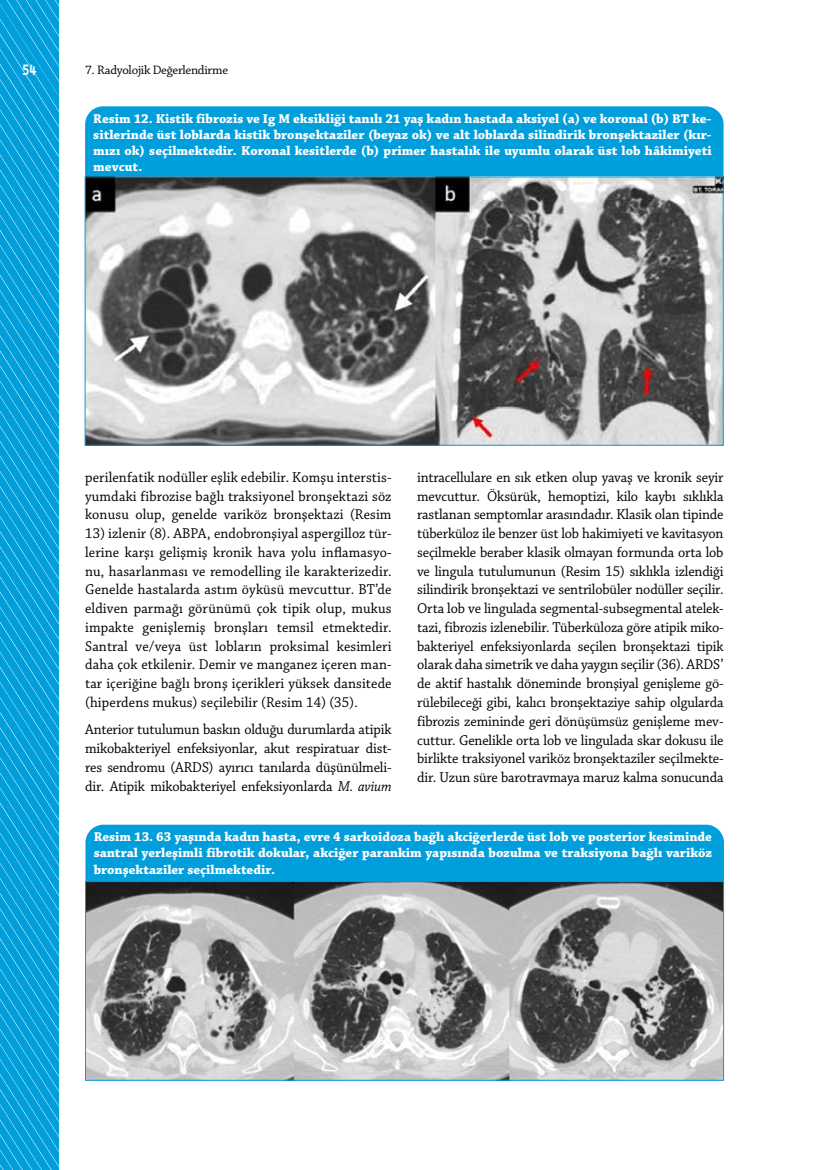
<style>
.page{position:relative;width:830px;height:1170px;background:#fff}
.page>*{position:absolute;margin:0;border:0;box-sizing:border-box;transform-origin:0 0}
.t1{font:15px/18.8px "Chaparral Pro";letter-spacing:-.005em;color:#000;text-align:justify;scale:.95 1}
.t2{font:700 15px "Alwyn OT";color:#fff;scale:.85 1}
.t3{font:700 13.5px/16.2px "Chaparral Pro";color:#fff;text-align:justify}
.t4{font:12.9px "Chaparral Pro";letter-spacing:-.02em;color:#000}
.s1{font-style:italic}
</style>
<div class="page">
<svg style="left:0;top:0;width:59px;height:1169px;background:#0ea3dc"></svg>
<div style="left:85px;top:824px;width:638px;height:57px;background:#009edb"></div>
<img style="left:87px;top:883px;width:634px;height:195px">
<div style="left:85px;top:881px;width:638px;height:199px;border:1px solid #009edb"></div>
<div style="left:85px;top:106px;width:638px;height:70px;background:#009edb"></div>
<img style="left:87px;top:178px;width:634px;height:265px">
<p class="t2" style="left:22px;top:61px;width:19px">54</p>
<p class="t4" style="left:85px;top:62px;width:144px">7. Radyolojik Değerlendirme</p>
<p class="t3" style="left:93px;top:111px;width:619px">Resim 12. Kistik fibrozis ve Ig M eksikliği tanılı 21 yaş kadın hastada aksiyel (a) ve koronal (b) BT ke&shy;sitlerinde üst loblarda kistik bronşektaziler (beyaz ok) ve alt loblarda silindirik bronşektaziler (kır&shy;mızı ok) seçilmektedir. Koronal kesitlerde (b) primer hastalık ile uyumlu olarak üst lob hâkimiyeti mevcut.</p>
<p class="t1" style="left:85px;top:468px;width:324px">perilenfatik nodüller eşlik edebilir. Komşu interstis&shy;yumdaki fibrozise bağlı traksiyonel bronşektazi söz konusu olup, genelde variköz bronşektazi (Resim</p>
<p class="t1" style="left:85px;top:524px;width:324px">13) izlenir (8). ABPA, endobronşiyal aspergilloz tür&shy;lerine karşı gelişmiş kronik hava yolu inflamasyo&shy;nu, hasarlanması ve remodelling ile karakterizedir.<br>Genelde hastalarda astım öyküsü mevcuttur. BT’de eldiven parmağı görünümü çok tipik olup, mukus impakte genişlemiş bronşları temsil etmektedir.<br>Santral ve/veya üst lobların proksimal kesimleri daha çok etkilenir. Demir ve manganez içeren man&shy;tar içeriğine bağlı bronş içerikleri yüksek dansitede (hiperdens mukus) seçilebilir (Resim 14) (35).</p>
<p class="t1" style="left:85px;top:720px;width:324px">Anterior tutulumun baskın olduğu durumlarda atipik mikobakteriyel enfeksiyonlar, akut respiratuar dist&shy;res sendromu (ARDS) ayırıcı tanılarda düşünülmeli&shy;dir. Atipik mikobakteriyel enfeksiyonlarda <span class="s1">M. avium</span></p>
<p class="t1" style="left:417px;top:468px;width:324px">intracellulare en sık etken olup yavaş ve kronik seyir mevcuttur. Öksürük, hemoptizi, kilo kaybı sıklıkla rastlanan semptomlar arasındadır. Klasik olan tipinde tüberküloz ile benzer üst lob hakimiyeti ve kavitasyon seçilmekle beraber klasik olmayan formunda orta lob ve lingula tutulumunun (Resim 15) sıklıkla izlendiği silindirik bronşektazi ve sentrilobüler nodüller seçilir.<br>Orta lob ve lingulada segmental-subsegmental atelek&shy;tazi, fibrozis izlenebilir. Tüberküloza göre atipik miko&shy;bakteriyel enfeksiyonlarda seçilen bronşektazi tipik olarak daha simetrik ve daha yaygın seçilir (36). ARDS’ de aktif hastalık döneminde bronşiyal genişleme gö&shy;rülebileceği gibi, kalıcı bronşektaziye sahip olgularda fibrozis zemininde geri dönüşümsüz genişleme mev&shy;cuttur. Genelikle orta lob ve lingulada skar dokusu ile birlikte traksiyonel variköz bronşektaziler seçilmekte&shy;dir. Uzun süre barotravmaya maruz kalma sonucunda</p>
<p class="t3" style="left:94px;top:829px;width:619px">Resim 13. 63 yaşında kadın hasta, evre 4 sarkoidoza bağlı akciğerlerde üst lob ve posterior kesiminde santral yerleşimli fibrotik dokular, akciğer parankim yapısında bozulma ve traksiyona bağlı variköz bronşektaziler seçilmektedir.</p>
</div>
